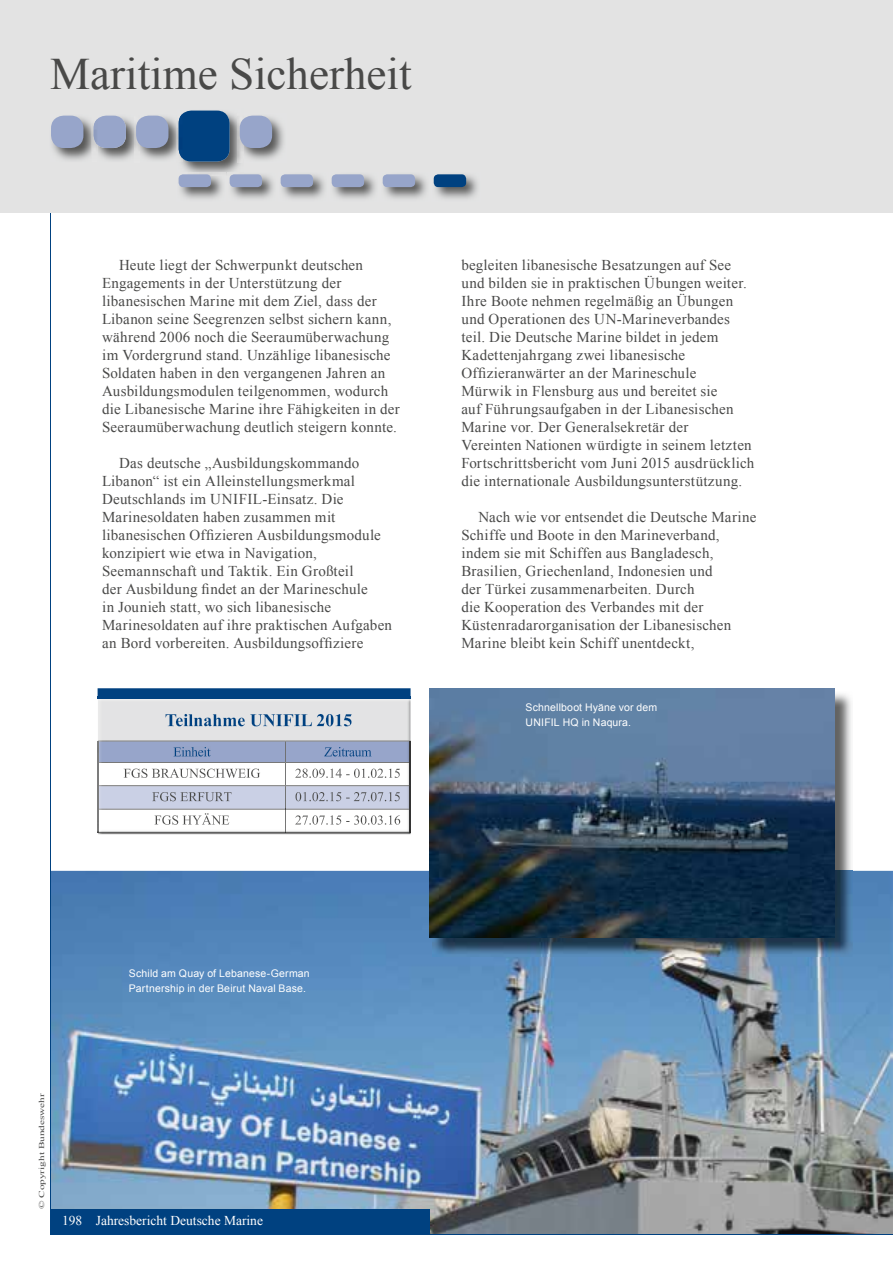
<style>
.page{position:relative;width:893px;height:1263px;background:#fff}
.page>*{position:absolute;margin:0;border:0;box-sizing:border-box;transform-origin:0 0}
.t1{font:45px "Times New Roman";color:#494948}
.t2{font:15px/18px "Times New Roman";letter-spacing:.015em;color:#494948}
.t3{font:13.5px "Times New Roman";color:#fff}
.t4{font:10.5px/15px "Arial";letter-spacing:.015em;color:#fff}
.t5{font:7.5px "Times New Roman";color:#494948;scale:1.5 1}
</style>
<div class="page">
<img style="left:51px;top:871px;width:842px;height:363px">
<img style="left:432px;top:691px;width:421px;height:265px">
<img style="left:429px;top:688px;width:405px;height:249px">
<img style="left:98px;top:699px;width:313px;height:135px">
<img style="left:156px;top:714px;width:196px;height:12px">
<img style="left:98px;top:741px;width:313px;height:92px">
<img style="left:99px;top:762px;width:311px;height:1px">
<img style="left:99px;top:809px;width:311px;height:1px">
<svg style="left:98px;top:741px;width:1px;height:91px"></svg>
<svg style="left:410px;top:741px;width:1px;height:91px"></svg>
<svg style="left:285px;top:741px;width:2px;height:92px"></svg>
<img style="left:173px;top:747px;width:38px;height:9px">
<img style="left:324px;top:747px;width:48px;height:9px">
<img style="left:124px;top:768px;width:136px;height:10px">
<img style="left:295px;top:769px;width:105px;height:9px">
<img style="left:152px;top:792px;width:80px;height:9px">
<img style="left:295px;top:792px;width:105px;height:9px">
<img style="left:154px;top:813px;width:75px;height:12px">
<img style="left:295px;top:815px;width:105px;height:10px">
<svg style="left:98px;top:688px;width:313px;height:11px;background:#064583"></svg>
<hr style="left:50px;top:209px;width:1px;height:1009px;background:#004180">
<div style="left:0;top:0;width:893px;height:213px;background:#e3e3e3"></div>
<img style="left:97px;top:115px;width:37px;height:45px">
<div style="left:94px;top:116px;width:32px;height:32px;background:#97a5ca;border-radius:13px"></div>
<img style="left:181px;top:110px;width:59px;height:64px">
<div style="left:179px;top:111px;width:51px;height:51px;background:#004180;border-radius:13px"></div>
<img style="left:178px;top:173px;width:47px;height:26px">
<div style="left:179px;top:174px;width:32px;height:13px;background:#97a5ca;border-radius:4px"></div>
<img style="left:140px;top:115px;width:42px;height:47px">
<img style="left:134px;top:119px;width:6px;height:32px">
<img style="left:179px;top:114px;width:3px;height:44px">
<div style="left:136px;top:116px;width:32px;height:32px;background:#97a5ca;border-radius:13px"></div>
<img style="left:238px;top:114px;width:46px;height:48px">
<div style="left:240px;top:116px;width:32px;height:32px;background:#97a5ca;border-radius:13px"></div>
<img style="left:229px;top:175px;width:45px;height:24px">
<img style="left:228px;top:173px;width:12px;height:3px">
<div style="left:230px;top:174px;width:32px;height:13px;background:#97a5ca;border-radius:4px"></div>
<img style="left:51px;top:115px;width:41px;height:45px">
<img style="left:92px;top:124px;width:5px;height:25px">
<img style="left:94px;top:119px;width:3px;height:26px">
<div style="left:51px;top:116px;width:32px;height:32px;background:#97a5ca;border-radius:13px"></div>
<img style="left:280px;top:175px;width:45px;height:24px">
<div style="left:281px;top:174px;width:32px;height:13px;background:#97a5ca;border-radius:4px"></div>
<img style="left:433px;top:175px;width:45px;height:24px">
<div style="left:434px;top:174px;width:32px;height:13px;background:#004180;border-radius:4px"></div>
<hr style="left:424px;top:1234px;width:469px;height:1px;background:#004180">
<div style="left:50px;top:1209px;width:379px;height:26px;background:#004180"></div>
<img style="left:331px;top:175px;width:45px;height:24px">
<div style="left:332px;top:174px;width:32px;height:13px;background:#97a5ca;border-radius:4px"></div>
<img style="left:382px;top:175px;width:45px;height:24px">
<div style="left:383px;top:174px;width:32px;height:13px;background:#97a5ca;border-radius:4px"></div>
<h1 class="t1" style="left:50px;top:44px;width:363px">Maritime Sicherheit</h1>
<p class="t2" style="left:102px;top:256px;width:299px;text-indent:17px">Heute liegt der Schwerpunkt deutschen Engagements in der Unterstützung der libanesischen Marine mit dem Ziel, dass der Libanon seine Seegrenzen selbst sichern kann, während 2006 noch die Seeraumüberwachung im Vordergrund stand. Unzählige libanesische Soldaten haben in den vergangenen Jahren an Ausbildungsmodulen teilgenommen, wodurch die Libanesische Marine ihre Fähigkeiten in der Seeraumüberwachung deutlich steigern konnte.</p>
<p class="t2" style="left:102px;top:454px;width:292px;text-indent:17px">Das deutsche „Ausbildungskommando Libanon“ ist ein Alleinstellungsmerkmal Deutschlands im UNIFIL-Einsatz. Die Marinesoldaten haben zusammen mit libanesischen Offizieren Ausbildungsmodule konzipiert wie etwa in Navigation, Seemannschaft und Taktik. Ein Großteil<br>der Ausbildung findet an der Marineschule<br>in Jounieh statt, wo sich libanesische Marinesoldaten auf ihre praktischen Aufgaben an Bord vorbereiten. Ausbildungsoffiziere</p>
<p class="t2" style="left:461px;top:256px;width:295px">begleiten libanesische Besatzungen auf See und bilden sie in praktischen Übungen weiter.<br>Ihre Boote nehmen regelmäßig an Übungen und Operationen des UN-Marineverbandes teil. Die Deutsche Marine bildet in jedem Kadettenjahrgang zwei libanesische Offizieranwärter an der Marineschule<br>Mürwik in Flensburg aus und bereitet sie<br>auf Führungsaufgaben in der Libanesischen Marine vor. Der Generalsekretär der<br>Vereinten Nationen würdigte in seinem letzten Fortschrittsbericht vom Juni 2015 ausdrücklich die internationale Ausbildungsunterstützung.</p>
<p class="t2" style="left:461px;top:508px;width:297px;text-indent:17px">Nach wie vor entsendet die Deutsche Marine Schiffe und Boote in den Marineverband, indem sie mit Schiffen aus Bangladesch, Brasilien, Griechenland, Indonesien und<br>der Türkei zusammenarbeiten. Durch<br>die Kooperation des Verbandes mit der Küstenradarorganisation der Libanesischen Marine bleibt kein Schiff unentdeckt,</p>
<p class="t4" style="left:526px;top:700px;width:133px">Schnellboot Hyäne vor dem<br>UNIFIL HQ in Naqura.</p>
<p class="t4" style="left:129px;top:966px;width:182px">Schild am Quay of Lebanese-German<br>Partnership in der Beirut Naval Base.</p>
<p class="t5" style="left:37px;top:1209px;width:79px;rotate:-90deg">© Copyright Bundeswehr</p>
<p class="t3" style="left:62px;top:1211px;width:202px">198 Jahresbericht Deutsche Marine</p>
</div>
